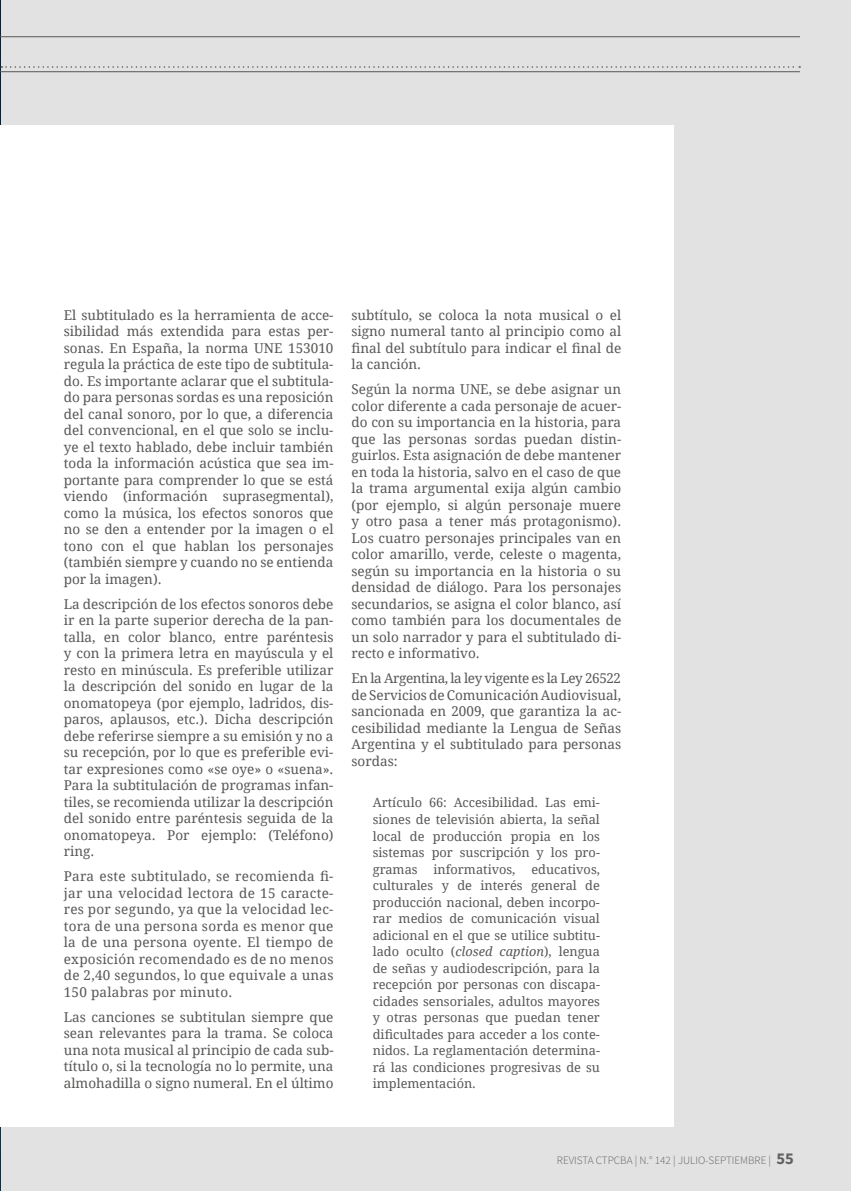
<style>
.page{position:relative;width:851px;height:1191px;background:#fff}
.page>*{position:absolute;margin:0;border:0;box-sizing:border-box;transform-origin:0 0}
.t1{font:13.5px/16.5px "Droid Serif";color:#575756;text-align:justify}
.Cuerpo_del_texto{font:12.75px/16.5px "Droid Serif";color:#575756;text-align:justify}
.t2{font:300 11.25px "Source Sans Pro";color:#706f6f}
.s1{font-style:italic}
.s2{font-weight:700;font-size:16.5px}
</style>
<div class="page">
<hr style="left:0;top:0;width:1px;height:1191px;background:#009fe3">
<div style="left:1px;top:0;width:849px;height:1191px;background:#e2e2e2"></div>
<div style="left:0;top:125px;width:673px;height:1002px;background:#fff"></div>
<svg style="left:1px;top:66px;width:799px;height:2px"></svg>
<hr style="left:0;top:36px;width:799px;height:1px;background:#575756">
<hr style="left:0;top:71px;width:799px;height:1px;background:#575756">
<p class="t1" style="left:64px;top:306px;width:271px">El subtitulado es la herramienta de acce&shy;sibilidad más extendida para estas per&shy;sonas. En España, la norma UNE 153010 regula la práctica de este tipo de subtitula&shy;do. Es importante aclarar que el subtitula&shy;do para personas sordas es una reposición del canal sonoro, por lo que, a diferencia del convencional, en el que solo se inclu&shy;ye el texto hablado, debe incluir también toda la información acústica que sea im&shy;portante para comprender lo que se está viendo (información suprasegmental), como la música, los efectos sonoros que no se den a entender por la imagen o el tono con el que hablan los personajes (también siempre y cuando no se entienda por la imagen).</p>
<p class="t1" style="left:64px;top:595px;width:271px">La descripción de los efectos sonoros debe ir en la parte superior derecha de la pan&shy;talla, en color blanco, entre paréntesis y con la primera letra en mayúscula y el resto en minúscula. Es preferible utilizar la descripción del sonido en lugar de la onomatopeya (por ejemplo, ladridos, dis&shy;paros, aplausos, etc.). Dicha descripción debe referirse siempre a su emisión y no a su recepción, por lo que es preferible evi&shy;tar expresiones como «se oye» o «suena».<br>Para la subtitulación de programas infan&shy;tiles, se recomienda utilizar la descripción del sonido entre paréntesis seguida de la onomatopeya. Por ejemplo: (Teléfono) ring.</p>
<p class="t1" style="left:64px;top:868px;width:271px">Para este subtitulado, se recomienda fi&shy;jar una velocidad lectora de 15 caracte&shy;res por segundo, ya que la velocidad lec&shy;tora de una persona sorda es menor que la de una persona oyente. El tiempo de exposición recomendado es de no menos de 2,40 segundos, lo que equivale a unas 150 palabras por minuto.</p>
<p class="t1" style="left:64px;top:1008px;width:271px">Las canciones se subtitulan siempre que sean relevantes para la trama. Se coloca una nota musical al principio de cada sub&shy;título o, si la tecnología no lo permite, una almohadilla o signo numeral. En el último</p>
<p class="t1" style="left:351px;top:306px;width:271px">subtítulo, se coloca la nota musical o el signo numeral tanto al principio como al final del subtítulo para indicar el final de la canción.</p>
<p class="t1" style="left:351px;top:381px;width:271px">Según la norma UNE, se debe asignar un color diferente a cada personaje de acuer&shy;do con su importancia en la historia, para que las personas sordas puedan distin&shy;guirlos. Esta asignación de debe mantener en toda la historia, salvo en el caso de que la trama argumental exija algún cambio (por ejemplo, si algún personaje muere y otro pasa a tener más protagonismo).<br>Los cuatro personajes principales van en color amarillo, verde, celeste o magenta, según su importancia en la historia o su densidad de diálogo. Para los personajes secundarios, se asigna el color blanco, así como también para los documentales de un solo narrador y para el subtitulado di&shy;recto e informativo.</p>
<p class="t1" style="left:351px;top:670px;width:271px">En la Argentina, la ley vigente es la Ley 26522 de Servicios de Comunicación Audiovisual, sancionada en 2009, que garantiza la ac&shy;cesibilidad mediante la Lengua de Señas Argentina y el subtitulado para personas sordas:</p>
<p class="Cuerpo_del_texto" style="left:373px;top:794px;width:228px">Artículo 66: Accesibilidad. Las emi&shy;siones de televisión abierta, la señal local de producción propia en los sistemas por suscripción y los pro&shy;gramas</p>
<p class="Cuerpo_del_texto" style="left:433px;top:860px;width:83px">informativos,</p>
<p class="Cuerpo_del_texto" style="left:373px;top:860px;width:229px;text-indent:159px">educativos, culturales y de interés general de producción nacional, deben incorpo&shy;rar medios de comunicación visual adicional en el que se utilice subtitu&shy;lado oculto (<span class="s1">closed caption</span>), lengua de señas y audiodescripción, para la recepción por personas con discapa&shy;cidades sensoriales, adultos mayores y otras personas que puedan tener dificultades para acceder a los conte&shy;nidos. La reglamentación determina&shy;rá las condiciones progresivas de su implementación.</p>
<p class="t2" style="left:557px;top:1153px;width:238px">REVISTA CTPCBA | N.° 142 | JULIO-SEPTIEMBRE | <span class="s2">55</span></p>
</div>
